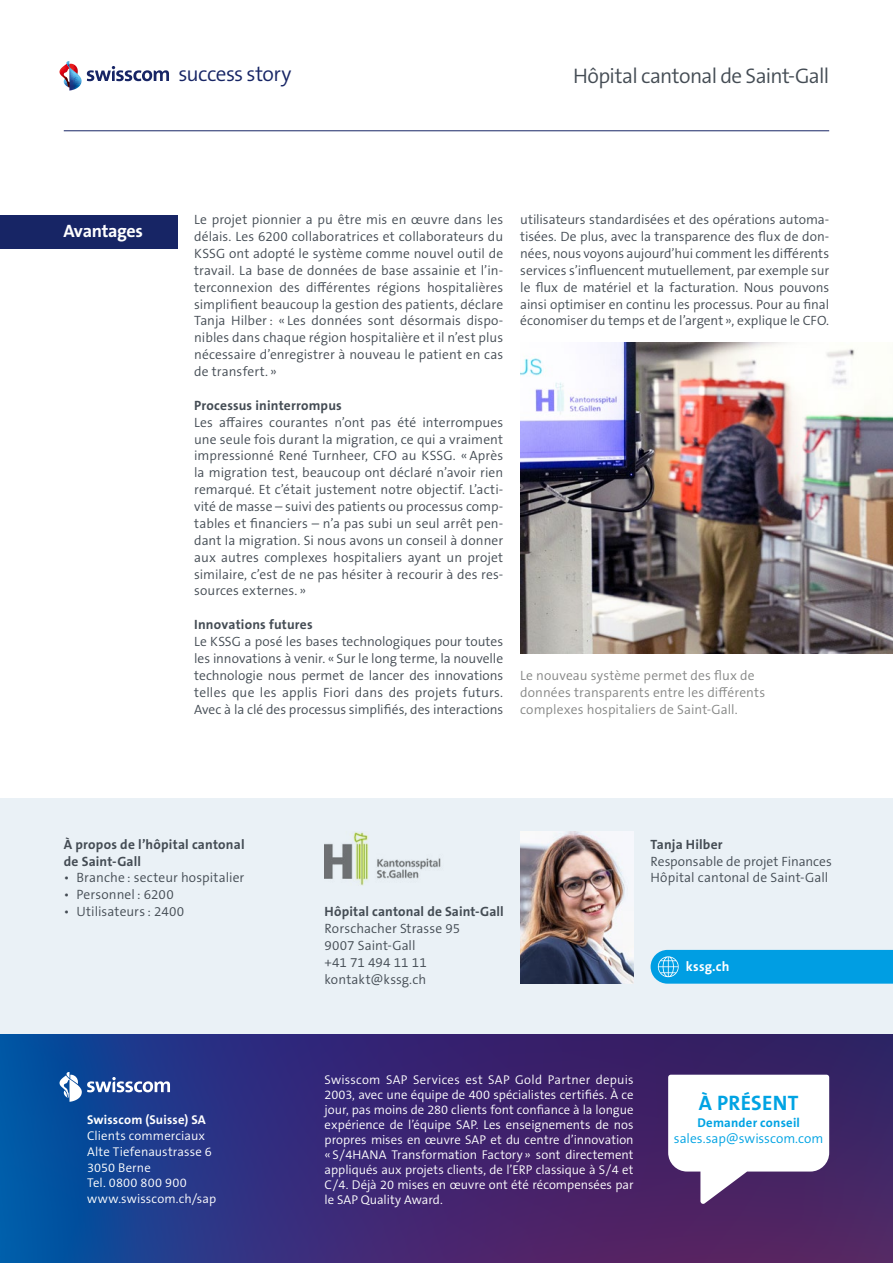
<style>
.page{position:relative;width:893px;height:1263px;background:#fff}
.page>*{position:absolute;margin:0;border:0;box-sizing:border-box;transform-origin:0 0}
.t1{font:300 21.15px "The Sans B W4";letter-spacing:-.03em;color:#444c54}
.t2{font:300 21.15px "The Sans B W4";letter-spacing:-.025em;color:#172565}
.t3{font:700 21px "The Sans B W7";letter-spacing:.015em;color:#00a3e3}
.t4{font:700 18px "The Sans B W7";letter-spacing:-.02em;color:#fff}
.t5{font:300 13.5px/16.8px "The Sans B W4";letter-spacing:.005em;color:#444c54;text-align:justify}
.t6{font:700 13.5px/16.8px "The Sans B W7";letter-spacing:.01em;color:#444c54}
.t7{font:300 13.5px/16.8px "The Sans B W4";letter-spacing:.01em;color:#868786}
.t8{font:300 13.5px "The Sans B W4";color:#00a3e3}
.t9{font:700 13.5px "The Sans B W7";letter-spacing:.01em;color:#fff}
.t10{font:300 12.75px/15px "The Sans B W4";letter-spacing:.005em;color:#fff}
.t11{font:700 12.75px "The Sans B W7";letter-spacing:.015em;color:#fff}
.t12{font:700 12.75px "The Sans B W7";letter-spacing:.02em;color:#00a3e3}
</style>
<div class="page">
<div style="left:0;top:798px;width:893px;height:465px;background:#e8f0f5"></div>
<svg style="left:0;top:1034px;width:893px;height:229px;background:#322d78"></svg>
<svg style="left:60px;top:1072px;width:110px;height:30px;background:#4f6fac"></svg>
<svg style="left:59px;top:61px;width:110px;height:30px"></svg>
<hr style="left:64px;top:130px;width:765px;height:1px;background:#172565">
<img style="left:325px;top:832px;width:116px;height:54px">
<img style="left:520px;top:832px;width:114px;height:152px">
<img style="left:520px;top:342px;width:373px;height:312px">
<svg style="left:651px;top:950px;width:242px;height:34px;background:#09a1e3"></svg>
<div style="left:0;top:215px;width:177px;height:34px;background:#172565"></div>
<svg style="left:668px;top:1075px;width:161px;height:129px;background:#d6cedc"></svg>
<h1 class="t2" style="left:178px;top:60px;width:114px">success story</h1>
<h1 class="t1" style="left:573px;top:62px;width:258px">Hôpital cantonal de Saint-Gall</h1>
<h3 class="t4" style="left:63px;top:220px;width:81px">Avantages</h3>
<p class="t5" style="left:194px;top:211px;width:310px">Le projet pionnier a pu être mis en œuvre dans les délais. Les 6200 collaboratrices et collaborateurs du KSSG ont adopté le système comme nouvel outil de travail. La base de données de base assainie et l’in&shy;terconnexion des différentes régions hospitalières simplifient beaucoup la gestion des patients, déclare Tanja Hilber: « Les données sont désormais dispo&shy;nibles dans chaque région hospitalière et il n’est plus nécessaire d’enregistrer à nouveau le patient en cas de transfert. »</p>
<p class="t6" style="left:194px;top:397px;width:149px">Processus ininterrompus</p>
<p class="t5" style="left:194px;top:414px;width:311px">Les affaires courantes n’ont pas été interrompues une seule fois durant la migration, ce qui a vraiment impressionné René Turnheer, CFO au KSSG. «Après la migration test, beaucoup ont déclaré n’avoir rien remarqué. Et c’était justement notre objectif. L’acti&shy;vité de masse – suivi des patients ou processus comp&shy;tables et financiers – n’a pas subi un seul arrêt pen&shy;dant la migration. Si nous avons un conseil à donner aux autres complexes hospitaliers ayant un projet similaire, c’est de ne pas hésiter à recourir à des res&shy;sources externes. »</p>
<p class="t6" style="left:194px;top:616px;width:120px">Innovations futures</p>
<p class="t5" style="left:194px;top:633px;width:311px">Le KSSG a posé les bases technologiques pour toutes les innovations à venir. « Sur le long terme, la nouvelle technologie nous permet de lancer des innovations telles que les applis Fiori dans des projets futurs.<br>Avec à la clé des processus simplifiés, des interactions</p>
<p class="t5" style="left:520px;top:211px;width:310px">utilisateurs standardisées et des opérations automa&shy;tisées. De plus, avec la transparence des flux de don&shy;nées, nous voyons aujourd’hui comment les différents services s’influencent mutuellement, par exemple sur le flux de matériel et la facturation. Nous pouvons ainsi optimiser en continu les processus. Pour au final économiser du temps et de l’argent », explique le CFO.</p>
<p class="t7" style="left:520px;top:667px;width:246px">Le nouveau système permet des flux de données transparents entre les différents complexes hospitaliers de Saint-Gall.</p>
<p class="t6" style="left:64px;top:836px;width:182px">À propos de l’hôpital cantonal de Saint-Gall</p>
<p class="t5" style="left:64px;top:869px;width:182px">• Branche : secteur hospitalier</p>
<p class="t5" style="left:64px;top:886px;width:112px">• Personnel : 6200</p>
<p class="t5" style="left:64px;top:903px;width:122px">• Utilisateurs : 2400</p>
<p class="t11" style="left:87px;top:1112px;width:120px">Swisscom (Suisse) SA</p>
<p class="t10" style="left:87px;top:1128px;width:131px;line-height:15.8px">Clients commerciaux<br>Alte Tiefenaustrasse 6<br>3050 Berne<br>Tel. 0800 800 900 www.swisscom.ch/sap</p>
<p class="t6" style="left:325px;top:903px;width:181px">Hôpital cantonal de Saint-Gall</p>
<p class="t5" style="left:325px;top:920px;width:137px;text-align:left">Rorschacher Strasse 95<br>9007 Saint-Gall<br>+41 71 494 11 11 kontakt@kssg.ch</p>
<p class="t6" style="left:651px;top:836px;width:74px">Tanja Hilber</p>
<p class="t5" style="left:651px;top:853px;width:183px">Responsable de projet Finances<br>Hôpital cantonal de Saint-Gall</p>
<p class="t9" style="left:686px;top:958px;width:45px">kssg.ch</p>
<p class="t10" style="left:325px;top:1072px;width:311px;text-align:justify">Swisscom SAP Services est SAP Gold Partner depuis 2003, avec une équipe de 400 spécialistes certifiés. À ce jour, pas moins de 280 clients font confiance à la longue expérience de l’équipe SAP. Les enseignements de nos propres mises en œuvre SAP et du centre d’innovation «S/4HANA Transformation Factory » sont directement appliqués aux projets clients, de l’ERP classique à S/4 et C/4. Déjà 20 mises en œuvre ont été récompensées par le SAP Quality Award.</p>
<h2 class="t3" style="left:699px;top:1090px;width:101px">À PRÉSENT</h2>
<p class="t12" style="left:697px;top:1114px;width:104px">Demander conseil</p>
<p class="t8" style="left:674px;top:1130px;width:151px">sales.sap@swisscom.com</p>
</div>
